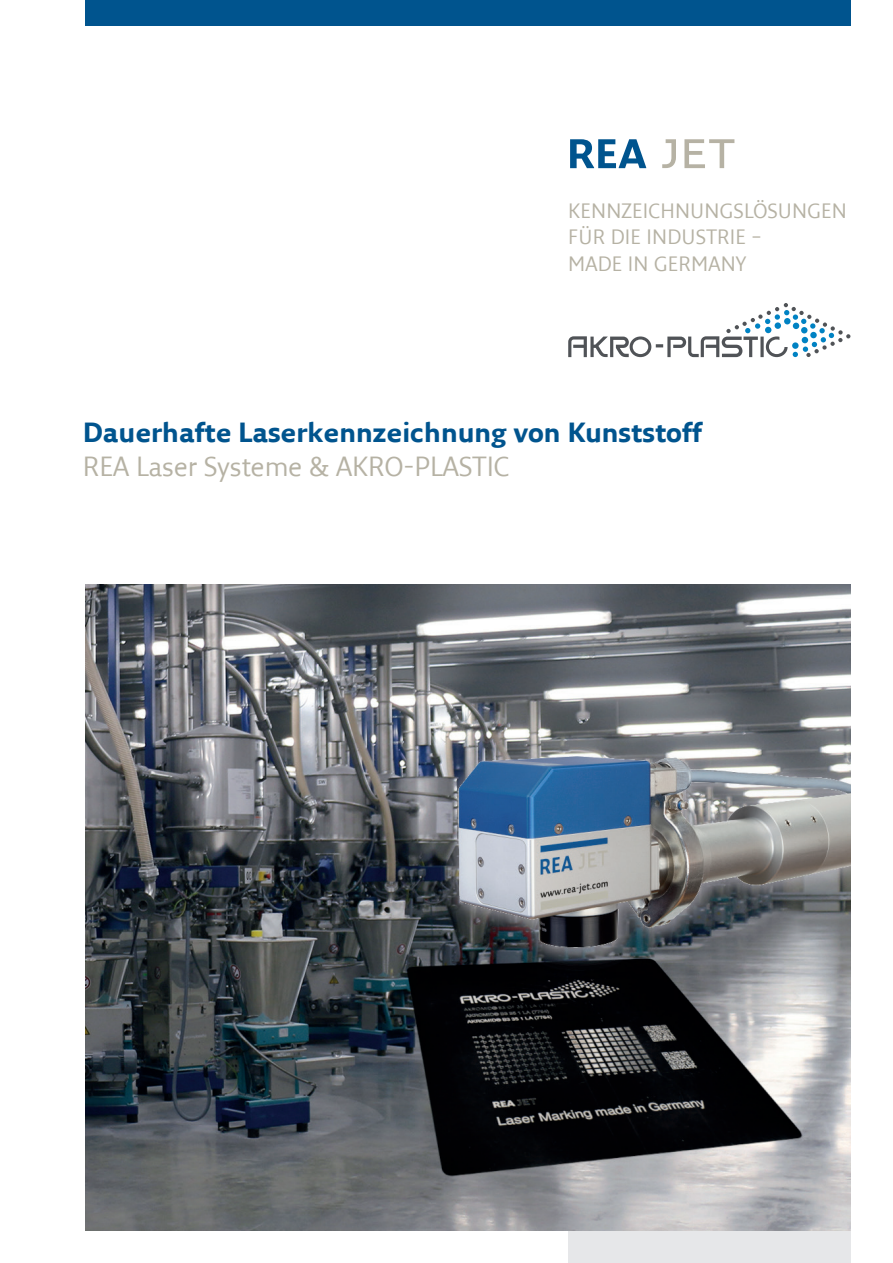
<style>
.page{position:relative;width:893px;height:1263px;background:#fff}
.page>*{position:absolute;margin:0;border:0;box-sizing:border-box;transform-origin:0 0}
.t1{font:700 27px "Fresco Sans LF";color:#00548e}
.t2{font:27px "Fresco Sans LF";color:#b6b2a4}
.t3{font:20.25px/26.2px "Fresco Sans LF";letter-spacing:.01em;color:#b6b2a4}
</style>
<div class="page">
<div style="left:85px;top:0;width:765px;height:26px;background:#00548e"></div>
<div style="left:568px;top:1230px;width:282px;height:33px;background:#e6e7e9"></div>
<svg style="left:568px;top:303px;width:282px;height:54px"></svg>
<svg style="left:570px;top:139px;width:76px;height:29px"></svg>
<svg style="left:662px;top:139px;width:14px;height:29px"></svg>
<svg style="left:684px;top:139px;width:50px;height:29px"></svg>
<img style="left:85px;top:585px;width:765px;height:645px">
<p class="t3" style="left:568px;top:197px;width:280px">KENNZEICHNUNGSLÖSUNGEN<br>FÜR DIE INDUSTRIE –<br>MADE IN GERMANY</p>
<h1 class="t1" style="left:83px;top:416px;width:621px">Dauerhafte Laserkennzeichnung von Kunststoff</h1>
<h1 class="t2" style="left:83px;top:450px;width:428px">REA Laser Systeme &amp; AKRO-PLASTIC</h1>
</div>
